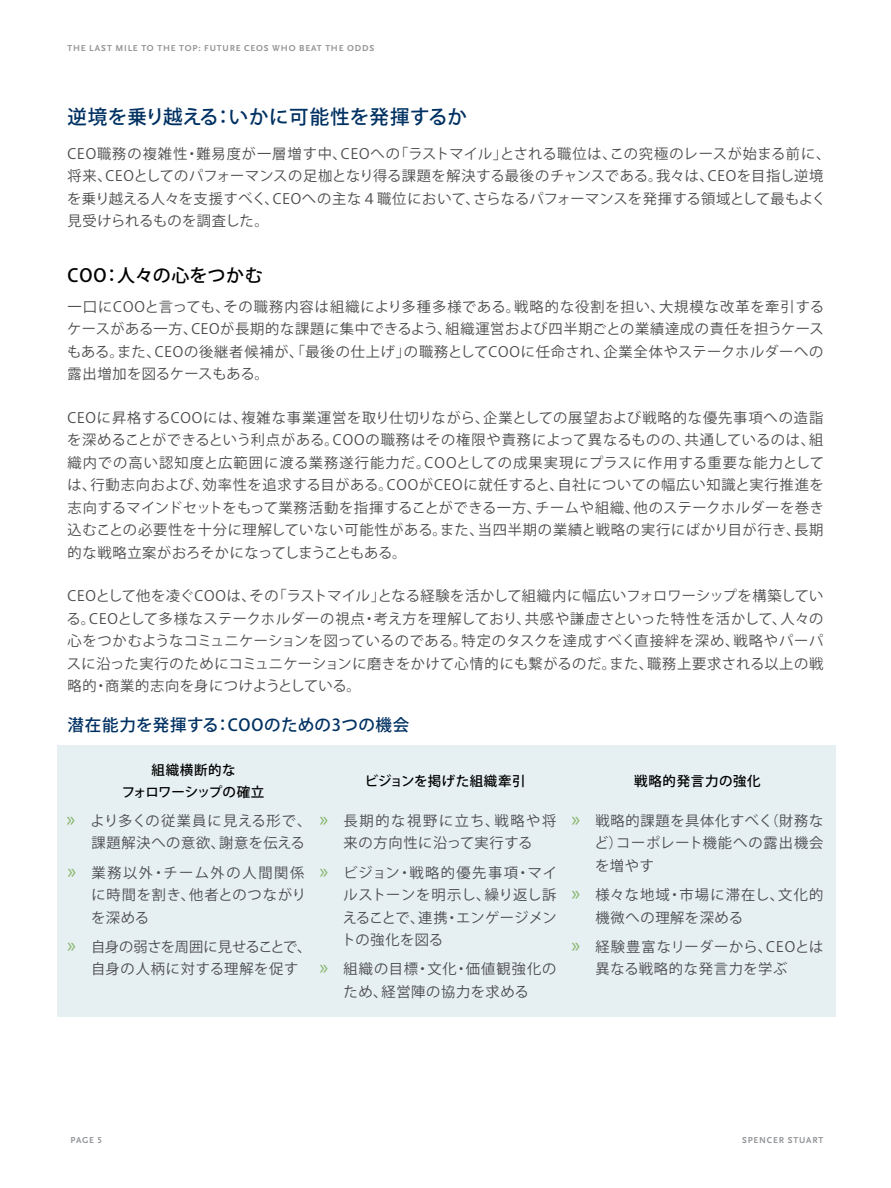
<style>
.page{position:relative;width:891px;height:1188px;background:#fff}
.page>*{position:absolute;margin:0;border:0;box-sizing:border-box;transform-origin:0 0}
.t1{font:500 19.5px "Koz Go Pr 6 N";letter-spacing:.01em;color:#003162}
.t2{font:500 18px "Koz Go Pr 6 N";letter-spacing:.04em;color:#000}
.t3{font:500 16.5px "Koz Go Pr 6 N";letter-spacing:.04em;color:#003162}
.t4{font:14.25px/22.5px "Koz Go Pr 6 N";letter-spacing:.05em;color:#4c4c4e;text-align:justify}
.t5{font:14.25px/22.5px "Koz Go Pr 6 N";letter-spacing:.025em;color:#4c4c4e}
.t6{font:14.25px/22.5px "Koz Go Pr 6 N";letter-spacing:.01em;color:#4c4c4e}
.t7{font:500 13.5px/21.8px "Koz Go Pr 6 N";letter-spacing:.04em;color:#000;text-align:center}
.t8{font:700 9px "Scala Sans Pro";letter-spacing:.09em;color:#939598}
.s1{font-family:"Myriad Pro";font-size:21px;color:#86b56a}
</style>
<div class="page">
<div style="left:57px;top:746px;width:779px;height:271px;background:#e6f0f3"></div>
<p class="t8" style="left:68px;top:43px;width:308px">THE LAST MILE TO THE TOP: FUTURE CEOS WHO BEAT THE ODDS</p>
<h1 class="t1" style="left:68px;top:106px;width:401px">逆境を乗り越える：いかに可能性を発揮するか</h1>
<p class="t5" style="left:67px;top:143px;width:765px">CEO職務の複雑性・難易度が一層増す中、CEOへの「ラストマイル」とされる職位は、この究極のレースが始まる前に、将来、CEOとしてのパフォーマンスの足枷となり得る課題を解決する最後のチャンスである。我々は、CEOを目指し逆境を乗り越える人々を支援すべく、CEOへの主な４職位において、さらなるパフォーマンスを発揮する領域として最もよく見受けられるものを調査した。</p>
<p class="t2" style="left:68px;top:265px;width:197px">COO：人々の心をつかむ</p>
<p class="t4" style="left:67px;top:296px;width:759px">一口にCOOと言っても、その職務内容は組織により多種多様である。戦略的な役割を担い、大規模な改革を牽引するケースがある一方、CEOが長期的な課題に集中できるよう、組織運営および四半期ごとの業績達成の責任を担うケースもある。また、CEOの後継者候補が、「最後の仕上げ」の職務としてCOOに任命され、企業全体やステークホルダーへの露出増加を図るケースもある。</p>
<p class="t4" style="left:67px;top:407px;width:758px">CEOに昇格するCOOには、複雑な事業運営を取り仕切りながら、企業としての展望および戦略的な優先事項への造詣を深めることができるという利点がある。COOの職務はその権限や責務によって異なるものの、共通しているのは、組織内での高い認知度と広範囲に渡る業務遂行能力だ。COOとしての成果実現にプラスに作用する重要な能力としては、行動志向および、効率性を追求する目がある。COOがCEOに就任すると、自社についての幅広い知識と実行推進を志向するマインドセットをもって業務活動を指揮することができる一方、チームや組織、他のステークホルダーを巻き込むことの必要性を十分に理解していない可能性がある。また、当四半期の業績と戦略の実行にばかり目が行き、長期的な戦略立案がおろそかになってしまうこともある。</p>
<p class="t4" style="left:67px;top:585px;width:758px">CEOとして他を凌ぐCOOは、その「ラストマイル」となる経験を活かして組織内に幅広いフォロワーシップを構築している。CEOとして多様なステークホルダーの視点・考え方を理解しており、共感や謙虚さといった特性を活かして、人々の心をつかむようなコミュニケーションを図っているのである。特定のタスクを達成すべく直接絆を深め、戦略やパーパスに沿った実行のためにコミュニケーションに磨きをかけて心情的にも繋がるのだ。また、職務上要求される以上の戦略的・商業的志向を身につけようとしている。</p>
<p class="t3" style="left:68px;top:716px;width:343px">潜在能力を発揮する：COOのための3つの機会</p>
<p class="t7" style="left:122px;top:759px;width:144px">組織横断的な<br>フォロワーシップの確立</p>
<p class="t7" style="left:365px;top:770px;width:162px">ビジョンを掲げた組織牽引</p>
<p class="t7" style="left:634px;top:770px;width:128px">戦略的発言力の強化</p>
<p class="t4" style="left:92px;top:810px;width:221px;text-indent:-25px"><span class="s1">»</span> より多くの従業員に見える形で、課題解決への意欲、謝意を伝える</p>
<p class="t4" style="left:91px;top:862px;width:216px;text-indent:-24px"><span class="s1">»</span> 業務以外・チーム外の人間関係に時間を割き、他者とのつながりを深める</p>
<p class="t6" style="left:91px;top:936px;width:222px;text-indent:-24px"><span class="s1">»</span> 自身の弱さを周囲に見せることで、自身の人柄に対する理解を促す</p>
<p class="t4" style="left:319px;top:810px;width:238px;text-align:center"><span class="s1">»</span> 長期的な視野に立ち、戦略や将来の方向性に沿って実行する</p>
<p class="t4" style="left:342px;top:862px;width:217px;text-indent:-22px"><span class="s1">»</span> ビジョン・戦略的優先事項・マイルストーンを明示し、繰り返し訴えることで、連携・エンゲージメントの強化を図る</p>
<p class="t4" style="left:319px;top:958px;width:239px;text-align:center"><span class="s1">»</span> 組織の目標・文化・価値観強化のため、経営陣の協力を求める</p>
<p class="t4" style="left:594px;top:810px;width:231px;text-indent:-23px"><span class="s1">»</span> 戦略的課題を具体化すべく（財務など）コーポレート機能への露出機会を増やす</p>
<p class="t4" style="left:596px;top:884px;width:229px;text-indent:-24px"><span class="s1">»</span> 様々な地域・市場に滞在し、文化的機微への理解を深める</p>
<p class="t4" style="left:596px;top:936px;width:230px;text-indent:-24px"><span class="s1">»</span> 経験豊富なリーダーから、CEOとは異なる戦略的な発言力を学ぶ</p>
<p class="t8" style="left:70px;top:1135px;width:33px">PAGE 5</p>
<p class="t8" style="left:742px;top:1135px;width:83px">SPENCER STUART</p>
</div>
